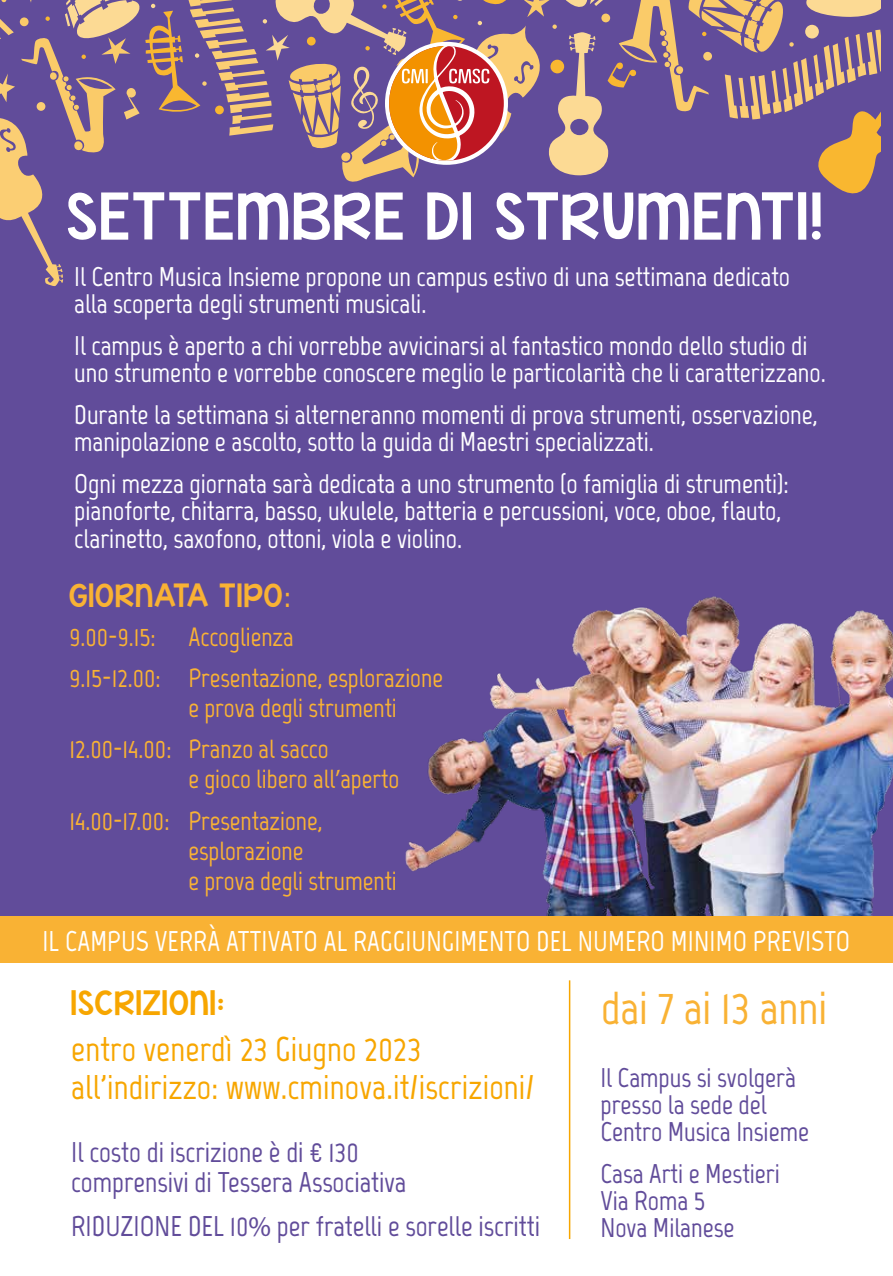
<style>
.page{position:relative;width:893px;height:1276px;background:#fff}
.page>*{position:absolute;margin:0;border:0;box-sizing:border-box;transform-origin:0 0}
.t1{font:69px "KG Whatthe Teacher Wants";letter-spacing:.05em;color:#fff}
.t2{font:700 46.5px "Marvel";color:#f9b234}
.t3{font:36px "KG Whatthe Teacher Wants";letter-spacing:.05em;color:#f7a600}
.t4{font:700 34.5px/37.5px "Marvel";letter-spacing:.005em;color:#f7a600}
.t5{font:34.2px "KG Whatthe Teacher Wants";letter-spacing:.05em;color:#f9b234}
.t6{font:700 28.5px/30px "Marvel";color:#614c9a}
.t7{font:700 28.5px "Marvel";letter-spacing:.005em;color:#fff}
.t8{font:700 27px/27px "Marvel";color:#fff}
.t9{font:700 27px/27px "Marvel";color:#614c9a}
.t10{font:700 26.4px/41.4px "Marvel";color:#f9b234}
.s1{font-family:"Marvel";font-weight:700}
.s2{font-family:"Myriad Pro";font-weight:400}
</style>
<div class="page">
<div style="left:0;top:0;width:893px;height:1231px;background:#614c9a"></div>
<img style="left:405px;top:596px;width:488px;height:320px">
<div style="left:0;top:953px;width:893px;height:323px;background:#fff"></div>
<svg style="left:0;top:0;width:881px;height:286px"></svg>
<hr style="left:569px;top:980px;width:1px;height:259px;background:#f7a600">
<div style="left:0;top:916px;width:893px;height:47px;background:#f9b234"></div>
<h1 class="t1" style="left:67px;top:173px;width:756px">SETTEMBRE DI STRUMENTI!</h1>
<p class="t8" style="left:74px;top:263px;width:717px">Il Centro Musica Insieme propone un campus estivo di una settimana dedicato alla scoperta degli strumenti musicali.</p>
<p class="t8" style="left:74px;top:332px;width:753px">Il campus è aperto a chi vorrebbe avvicinarsi al fantastico mondo dello studio di uno strumento e vorrebbe conoscere meglio le particolarità che li caratterizzano.</p>
<p class="t8" style="left:74px;top:401px;width:745px">Durante la settimana si alterneranno momenti di prova strumenti, osservazione, manipolazione e ascolto, sotto la guida di Maestri specializzati.</p>
<p class="t8" style="left:74px;top:470px;width:716px">Ogni mezza giornata sarà dedicata a uno strumento (o famiglia di strumenti): pianoforte, chitarra, basso, ukulele, batteria e percussioni, voce, oboe, flauto, clarinetto, saxofono, ottoni, viola e violino.</p>
<p class="t5" style="left:69px;top:574px;width:223px">GIORNATA TIPO<span class="s1">:</span></p>
<p class="t10" style="left:69px;top:616px;width:375px">9.00-9.15: Accoglienza<br>9.15-12.00: Presentazione, esplorazione</p>
<p class="t10" style="left:69px;top:687px;width:329px;text-indent:119px">e prova degli strumenti<br>12.00-14.00: Pranzo al sacco</p>
<p class="t10" style="left:69px;top:758px;width:331px;text-indent:119px">e gioco libero all<span class="s2">’</span>aperto<br>14.00-17.00: Presentazione,</p>
<p class="t10" style="left:188px;top:835px;width:210px;line-height:29.8px">esplorazione<br>e prova degli strumenti</p>
<p class="t7" style="left:42px;top:923px;width:809px">IL CAMPUS VERRÀ ATTIVATO AL RAGGIUNGIMENTO DEL NUMERO MINIMO PREVISTO</p>
<h3 class="t3" style="left:71px;top:980px;width:154px">ISCRIZIONI:</h3>
<p class="t4" style="left:71px;top:1030px;width:465px">entro venerdì 23 Giugno 2023 all'indirizzo: www.cminova.it/iscrizioni/</p>
<p class="t6" style="left:71px;top:1137px;width:337px">Il costo di iscrizione è di € 130 comprensivi di Tessera Associativa</p>
<p class="t6" style="left:71px;top:1210px;width:470px">RIDUZIONE DEL 10<span class="s2">%</span> per fratelli e sorelle iscritti</p>
<h2 class="t2" style="left:601px;top:980px;width:228px">dai 7 ai 13 anni</h2>
<p class="t9" style="left:600px;top:1064px;width:210px">Il Campus si svolgerà presso la sede del<br>Centro Musica Insieme</p>
<p class="t9" style="left:600px;top:1160px;width:181px">Casa Arti e Mestieri<br>Via Roma 5<br>Nova Milanese</p>
</div>
